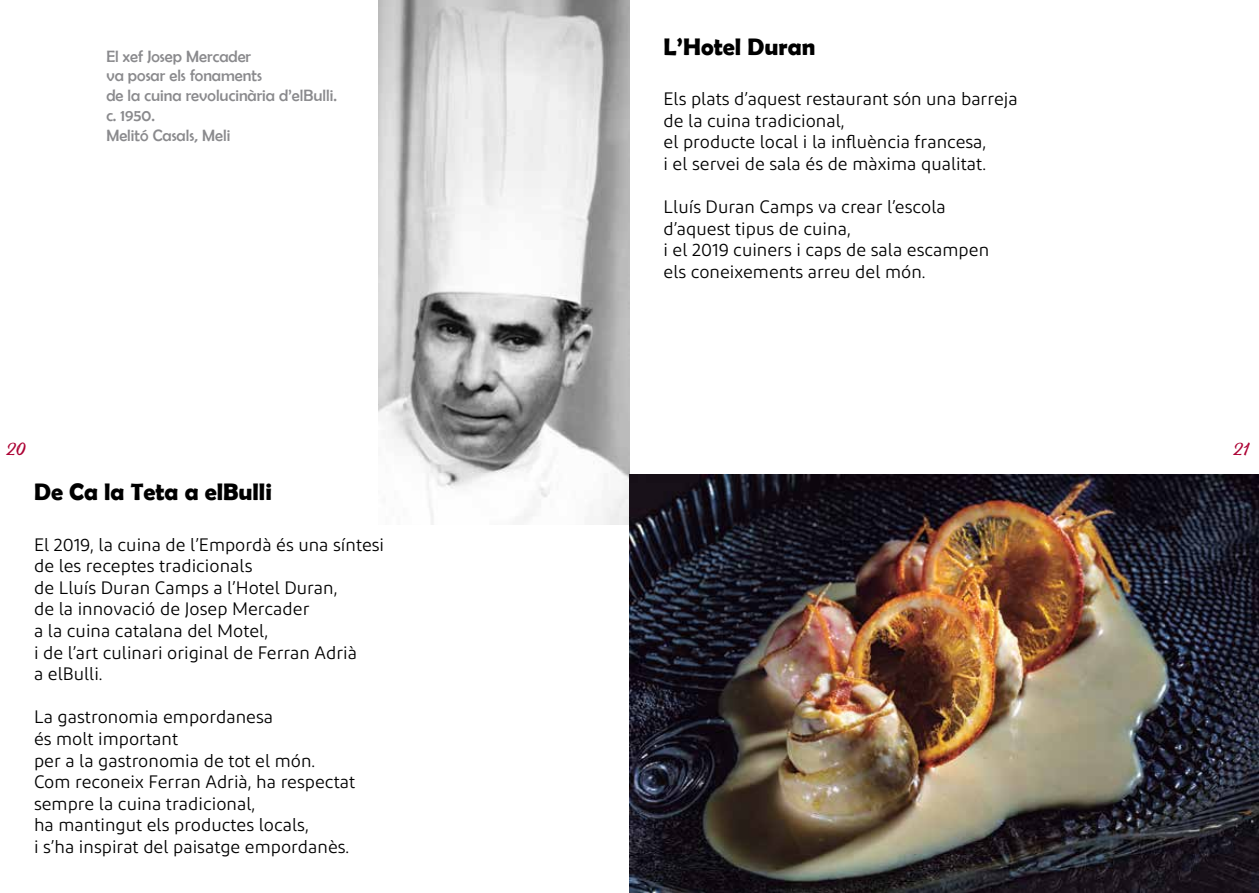
<style>
.page{position:relative;width:1259px;height:893px;background:#fff}
.page>*{position:absolute;margin:0;border:0;box-sizing:border-box;transform-origin:0 0}
.t1{font:700 24px "Berlin Sans FB Demi";color:#000}
.t2{font:18px/21.6px "Diodrum";color:#000}
.t3{font:16.5px/19.8px "Berlin Sans FB";color:#8a8a8d}
.t4{font:15px "Bernadette Rough";color:#ac0033}
</style>
<div class="page">
<img style="left:378px;top:0;width:251px;height:524px">
<img style="left:629px;top:474px;width:630px;height:419px">
<p class="t3" style="left:106px;top:46px;width:232px">El xef Josep Mercader<br>va posar els fonaments<br>de la cuina revolucinària d’elBulli. c. 1950.<br>Melitó Casals, Meli</p>
<h1 class="t1" style="left:663px;top:33px;width:153px">L’Hotel Duran</h1>
<p class="t2" style="left:663px;top:88px;width:356px">Els plats d’aquest restaurant són una barreja de la cuina tradicional,<br>el producte local i la influència francesa,<br>i el servei de sala és de màxima qualitat.</p>
<p class="t2" style="left:663px;top:196px;width:327px">Lluís Duran Camps va crear l’escola d’aquest tipus de cuina,<br>i el 2019 cuiners i caps de sala escampen els coneixements arreu del món.</p>
<p class="t4" style="left:7px;top:437px;width:21px">20</p>
<p class="t4" style="left:1234px;top:437px;width:17px">21</p>
<h1 class="t1" style="left:34px;top:478px;width:239px">De Ca la Teta a elBulli</h1>
<p class="t2" style="left:34px;top:533px;width:352px">El 2019, la cuina de l’Empordà és una síntesi de les receptes tradicionals<br>de Lluís Duran Camps a l’Hotel Duran,<br>de la innovació de Josep Mercader<br>a la cuina catalana del Motel,<br>i de l’art culinari original de Ferran Adrià<br>a elBulli.</p>
<p class="t2" style="left:34px;top:706px;width:323px">La gastronomia empordanesa<br>és molt important<br>per a la gastronomia de tot el món.<br>Com reconeix Ferran Adrià, ha respectat sempre la cuina tradicional,<br>ha mantingut els productes locals,<br>i s’ha inspirat del paisatge empordanès.</p>
</div>
